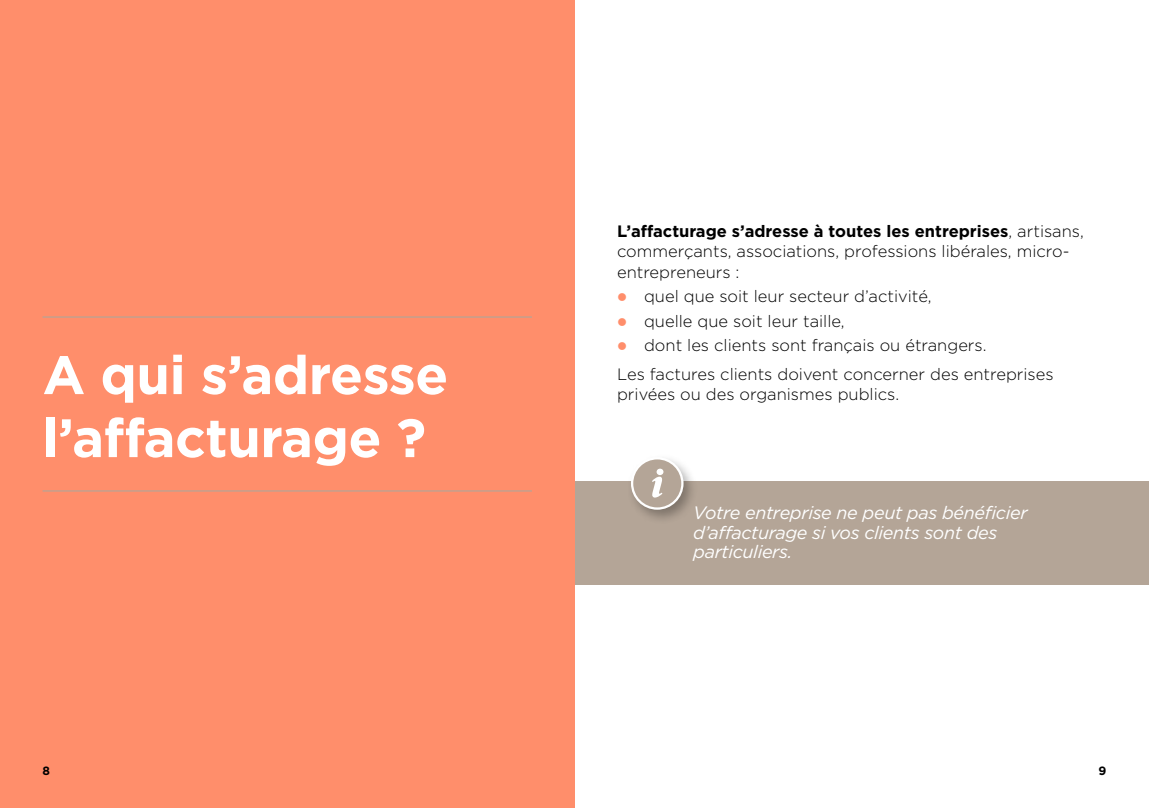
<style>
.page{position:relative;width:1149px;height:808px;background:#fff}
.page>*{position:absolute;margin:0;border:0;box-sizing:border-box;transform-origin:0 0}
.H1_-_chapitres{font:700 54px/63px "Gotham";letter-spacing:-.01em;color:#fff}
.info_texte{font:italic 18px/19.5px "Gotham";letter-spacing:-.02em;color:#fff}
.Texte{font:300 16.5px/20.2px "Gotham";color:#000}
.t1{font:700 12px "Gotham";color:#000}
.s1{font-weight:700}
</style>
<div class="page">
<div style="left:574px;top:481px;width:574px;height:103px;background:#b4a597"></div>
<div style="left:0;top:0;width:574px;height:808px;background:#ff8e6b"></div>
<hr style="left:43px;top:490px;width:488px;height:1px;background:#b4a597">
<hr style="left:43px;top:316px;width:488px;height:2px;background:#b4a597">
<div style="left:627px;top:454px;width:70px;height:70px;background:#000;opacity:.3"></div>
<div style="left:632px;top:458px;width:50px;height:51px;background:#b4a597;border-radius:50%"></div>
<div style="left:630px;top:457px;width:53px;height:53px;border:2px solid #fff;border-radius:50%"></div>
<svg style="left:652px;top:469px;width:11px;height:28px"></svg>
<h1 class="H1_-_chapitres" style="left:43px;top:343px;width:407px">A qui s’adresse l’affacturage ?</h1>
<p class="Texte" style="left:617px;top:221px;width:468px"><span class="s1">L’affacturage s’adresse à toutes les entreprises</span>, artisans, commerçants, associations, professions libérales, micro&shy;entrepreneurs :</p>
<p class="Texte" style="left:644px;top:286px;width:289px">quel que soit leur secteur d’activité,</p>
<p class="Texte" style="left:644px;top:310px;width:202px">quelle que soit leur taille,</p>
<p class="Texte" style="left:644px;top:335px;width:344px">dont les clients sont français ou étrangers.</p>
<p class="Texte" style="left:617px;top:363px;width:438px">Les factures clients doivent concerner des entreprises privées ou des organismes publics.</p>
<p class="info_texte" style="left:693px;top:503px;width:336px">Votre entreprise ne peut pas bénéficier d’affacturage si vos clients sont des particuliers.</p>
<p class="t1" style="left:43px;top:763px;width:9px">8</p>
<p class="t1" style="left:1098px;top:763px;width:9px">9</p>
</div>
